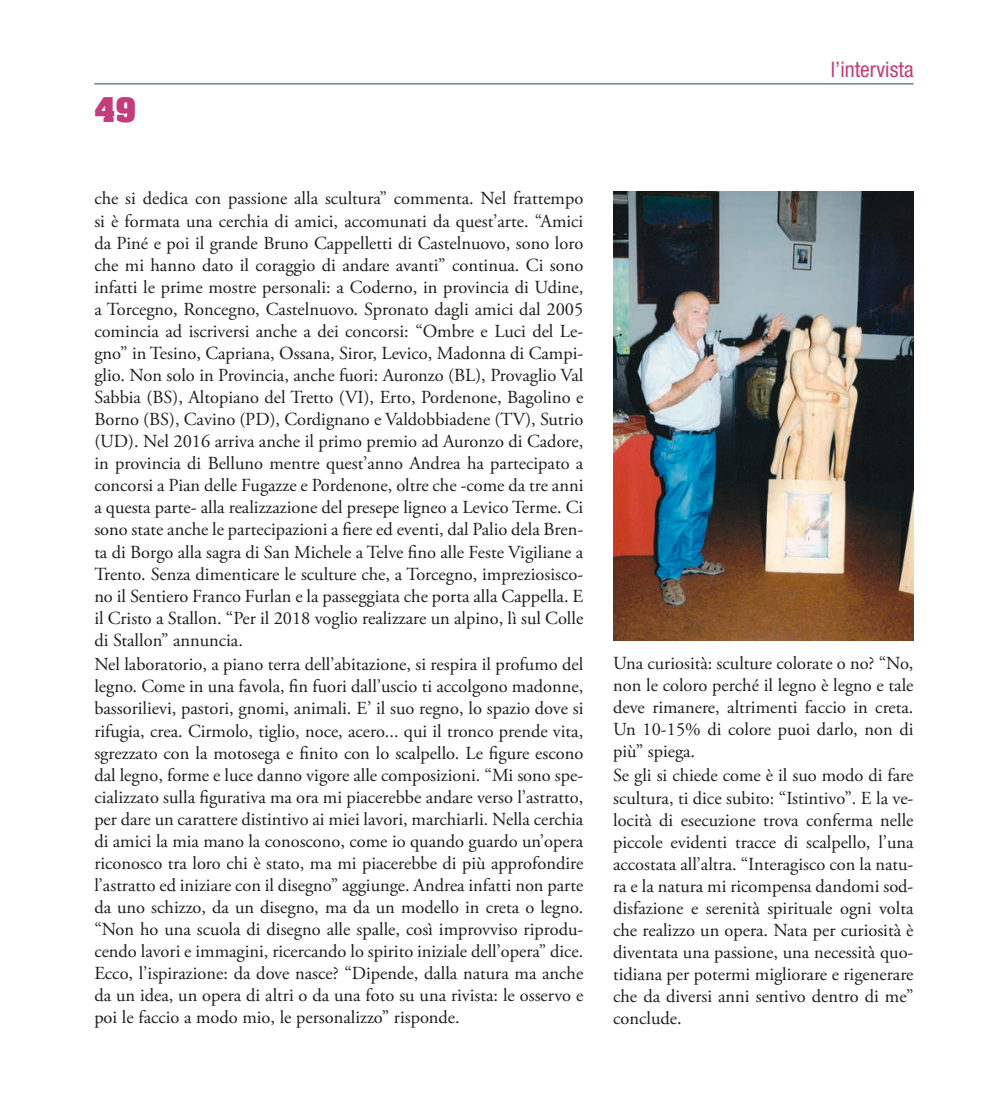
<style>
.page{position:relative;width:993px;height:1117px;background:#fff}
.page>*{position:absolute;margin:0;border:0;box-sizing:border-box;transform-origin:0 0}
.t1{font:37.27px "Aachen Bold Plain";color:#c33d7c}
.t2{font:condensed 21.53px "Helvetica Neue LT Std";color:#c33d7c}
.TESTO_BASE{font:18.38px/22.1px "Adobe Garamond Pro";color:#1d1d1b;text-align:justify}
</style>
<div class="page">
<hr style="left:94px;top:83px;width:819px;height:2px;background:#7d90a7">
<img style="left:613px;top:191px;width:300px;height:449px">
<p class="t1" style="left:94px;top:89px;width:44px">49</p>
<p class="t2" style="left:830px;top:57px;width:84px">l’intervista</p>
<p class="TESTO_BASE" style="left:94px;top:188px;width:490px">che si dedica con passione alla scultura” commenta. Nel frattempo si è formata una cerchia di amici, accomunati da quest’arte. “Amici da Piné e poi il grande Bruno Cappelletti di Castelnuovo, sono loro che mi hanno dato il coraggio di andare avanti” continua. Ci sono infatti le prime mostre personali: a Coderno, in provincia di Udine, a Torcegno, Roncegno, Castelnuovo. Spronato dagli amici dal 2005 comincia ad iscriversi anche a dei concorsi: “Ombre e Luci del Le&shy;gno” in Tesino, Capriana, Ossana, Siror, Levico, Madonna di Campi&shy;glio. Non solo in Provincia, anche fuori: Auronzo (BL), Provaglio Val Sabbia (BS), Altopiano del Tretto (VI), Erto, Pordenone, Bagolino e Borno (BS), Cavino (PD), Cordignano e Valdobbiadene (TV), Sutrio (UD). Nel 2016 arriva anche il primo premio ad Auronzo di Cadore, in provincia di Belluno mentre quest’anno Andrea ha partecipato a concorsi a Pian delle Fugazze e Pordenone, oltre che -come da tre anni a questa parte- alla realizzazione del presepe ligneo a Levico Terme. Ci sono state anche le partecipazioni a fiere ed eventi, dal Palio dela Bren&shy;ta di Borgo alla sagra di San Michele a Telve fino alle Feste Vigiliane a Trento. Senza dimenticare le sculture che, a Torcegno, impreziosisco&shy;no il Sentiero Franco Furlan e la passeggiata che porta alla Cappella. E il Cristo a Stallon. “Per il 2018 voglio realizzare un alpino, lì sul Colle di Stallon” annuncia.</p>
<p class="TESTO_BASE" style="left:94px;top:654px;width:490px">Nel laboratorio, a piano terra dell’abitazione, si respira il profumo del legno. Come in una favola, fin fuori dall’uscio ti accolgono madonne, bassorilievi, pastori, gnomi, animali. E’ il suo regno, lo spazio dove si rifugia, crea. Cirmolo, tiglio, noce, acero... qui il tronco prende vita, sgrezzato con la motosega e finito con lo scalpello. Le figure escono dal legno, forme e luce danno vigore alle composizioni. “Mi sono spe&shy;cializzato sulla figurativa ma ora mi piacerebbe andare verso l’astratto, per dare un carattere distintivo ai miei lavori, marchiarli. Nella cerchia di amici la mia mano la conoscono, come io quando guardo un’opera riconosco tra loro chi è stato, ma mi piacerebbe di più approfondire l’astratto ed iniziare con il disegno” aggiunge. Andrea infatti non parte da uno schizzo, da un disegno, ma da un modello in creta o legno. “Non ho una scuola di disegno alle spalle, così improvviso riprodu&shy;cendo lavori e immagini, ricercando lo spirito iniziale dell’opera” dice.<br>Ecco, l’ispirazione: da dove nasce? “Dipende, dalla natura ma anche da un idea, un opera di altri o da una foto su una rivista: le osservo e poi le faccio a modo mio, le personalizzo” risponde.</p>
<p class="TESTO_BASE" style="left:613px;top:652px;width:302px">Una curiosità: sculture colorate o no? “No, non le coloro perché il legno è legno e tale deve rimanere, altrimenti faccio in creta.<br>Un 10-15% di colore puoi darlo, non di più” spiega.</p>
<p class="TESTO_BASE" style="left:613px;top:765px;width:302px">Se gli si chiede come è il suo modo di fare scultura, ti dice subito: “Istintivo”. E la ve&shy;locità di esecuzione trova conferma nelle piccole evidenti tracce di scalpello, l’una accostata all’altra. “Interagisco con la natu&shy;ra e la natura mi ricompensa dandomi sod&shy;disfazione e serenità spirituale ogni volta che realizzo un opera. Nata per curiosità è diventata una passione, una necessità quo&shy;tidiana per potermi migliorare e rigenerare che da diversi anni sentivo dentro di me” conclude.</p>
</div>
